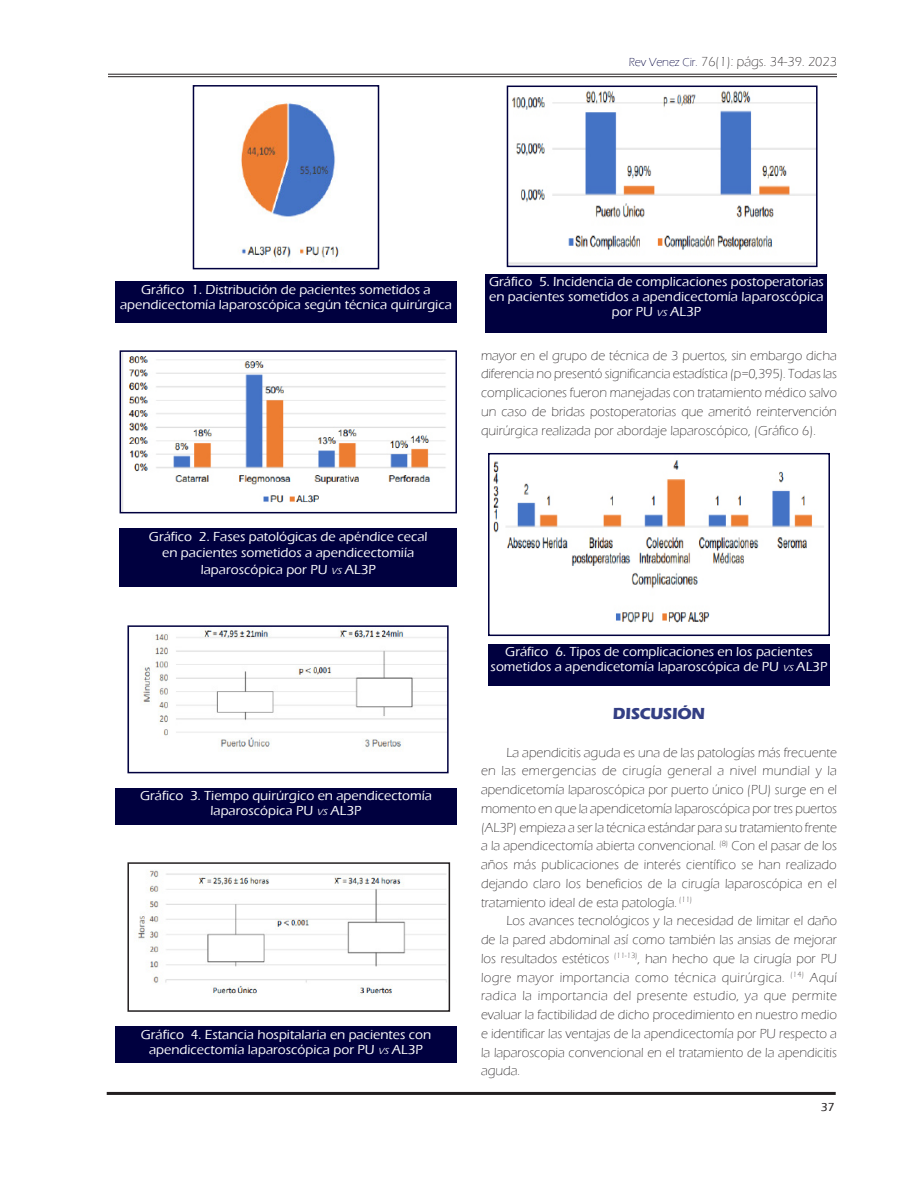
<style>
.page{position:relative;width:918px;height:1188px;background:#fff}
.page>*{position:absolute;margin:0;border:0;box-sizing:border-box;transform-origin:0 0}
.C__de_textoSVC{font:700 16.5px "Eras ITC";letter-spacing:-.015em;color:#343f84}
.C__de_textoSVC-2{font:300 13.5px/18.8px "Eras ITC";color:#231f20;text-align:justify}
.t1{font:500 13.5px/15px "Eras ITC";color:#fcfcfc;text-align:center}
.t2{font:500 12px "Eras ITC";color:#231f20}
.s1{font-size:12px;color:#00003f}
.s2{font-family:"Eras";font-weight:400;font-style:italic}
</style>
<div class="page">
<hr style="left:108px;top:74px;width:729px;height:1px;background:#231f20">
<hr style="left:108px;top:76px;width:729px;height:1px;background:#231f20">
<hr style="left:107px;top:1092px;width:729px;height:3px;background:#231f20">
<div style="left:115px;top:282px;width:342px;height:41px;background:#00003f"></div>
<img style="left:240px;top:103px;width:99px;height:160px">
<div style="left:193px;top:85px;width:186px;height:184px;border:2px solid #00003f"></div>
<div style="left:120px;top:529px;width:337px;height:58px;background:#00003f"></div>
<img style="left:128px;top:356px;width:318px;height:147px">
<div style="left:120px;top:350px;width:337px;height:163px;border:2px solid #00003f"></div>
<div style="left:115px;top:788px;width:342px;height:36px;background:#00003f"></div>
<img style="left:142px;top:629px;width:304px;height:122px">
<div style="left:127px;top:625px;width:322px;height:148px;border:2px solid #00003f"></div>
<div style="left:115px;top:1026px;width:342px;height:36px;background:#00003f"></div>
<img style="left:138px;top:870px;width:309px;height:125px">
<div style="left:127px;top:862px;width:323px;height:150px;border:2px solid #231f20"></div>
<div style="left:486px;top:274px;width:341px;height:59px;background:#00003f"></div>
<img style="left:510px;top:90px;width:305px;height:174px">
<div style="left:507px;top:86px;width:311px;height:181px;border:2px solid #00003f"></div>
<div style="left:488px;top:644px;width:342px;height:41px;background:#00003f"></div>
<img style="left:493px;top:460px;width:331px;height:163px">
<div style="left:488px;top:453px;width:342px;height:183px;border:2px solid #00003f"></div>
<p class="C__de_textoSVC-2" style="left:629px;top:52px;width:210px"><span class="s1">Rev Venez Cir.</span> 76(1): págs. 34-39. 2023</p>
<p class="t1" style="left:120px;top:282px;width:333px">Gráfico 1. Distribución de pacientes sometidos a apendicectomía laparoscópica según técnica quirúrgica</p>
<p class="t1" style="left:489px;top:275px;width:336px">Gráfico 5. Incidencia de complicaciones postoperatorias en pacientes sometidos a apendicectomía laparoscópica por PU <span class="s2">vs</span> AL3P</p>
<p class="C__de_textoSVC-2" style="left:481px;top:346px;width:358px">mayor en el grupo de técnica de 3 puertos, sin embargo dicha diferencia no presentó significancia estadística (p=0,395). Todas las complicaciones fueron manejadas con tratamiento médico salvo un caso de bridas postoperatorias que ameritó reintervención quirúrgica realizada por abordaje laparoscópico, (Gráfico 6).</p>
<p class="t1" style="left:149px;top:529px;width:280px">Gráfico 2. Fases patológicas de apéndice cecal</p>
<p class="t1" style="left:162px;top:546px;width:253px">en pacientes sometidos a apendicectomiía</p>
<p class="t1" style="left:201px;top:562px;width:177px">laparoscópica por PU <span class="s2">vs</span> AL3P</p>
<p class="t1" style="left:140px;top:788px;width:293px">Gráfico 3. Tiempo quirúrgico en apendicectomía laparoscópica PU <span class="s2">vs</span> AL3P</p>
<p class="t1" style="left:141px;top:1027px;width:292px">Gráfico 4. Estancia hospitalaria en pacientes con apendicectomía laparoscópica por PU <span class="s2">vs</span> AL3P</p>
<p class="t1" style="left:491px;top:644px;width:338px">Gráfico 6. Tipos de complicaciones en los pacientes sometidos a apendicetomía laparoscópica de PU <span class="s2">vs</span> AL3P</p>
<p class="C__de_textoSVC" style="left:613px;top:704px;width:94px">DISCUSIÓN</p>
<p class="C__de_textoSVC-2" style="left:481px;top:743px;width:358px;text-indent:25px">La apendicitis aguda es una de las patologías más frecuente en las emergencias de cirugía general a nivel mundial y la apendicetomía laparoscópica por puerto único (PU) surge en el momento en que la apendicetomía laparoscópica por tres puertos (AL3P) empieza a ser la técnica estándar para su tratamiento frente a la apendicectomía abierta convencional. <sup>(8)</sup> Con el pasar de los años más publicaciones de interés científico se han realizado dejando claro los beneficios de la cirugía laparoscópica en el tratamiento ideal de esta patología. <sup>(11)</sup></p>
<p class="C__de_textoSVC-2" style="left:481px;top:912px;width:358px;text-indent:25px">Los avances tecnológicos y la necesidad de limitar el daño de la pared abdominal así como también las ansias de mejorar los resultados estéticos <sup>(11-13)</sup>, han hecho que la cirugía por PU logre mayor importancia como técnica quirúrgica. <sup>(14)</sup> Aquí radica la importancia del presente estudio, ya que permite evaluar la factibilidad de dicho procedimiento en nuestro medio e identificar las ventajas de la apendicectomía por PU respecto a la laparoscopia convencional en el tratamiento de la apendicitis aguda.</p>
<p class="t2" style="left:821px;top:1101px;width:15px">37</p>
</div>
